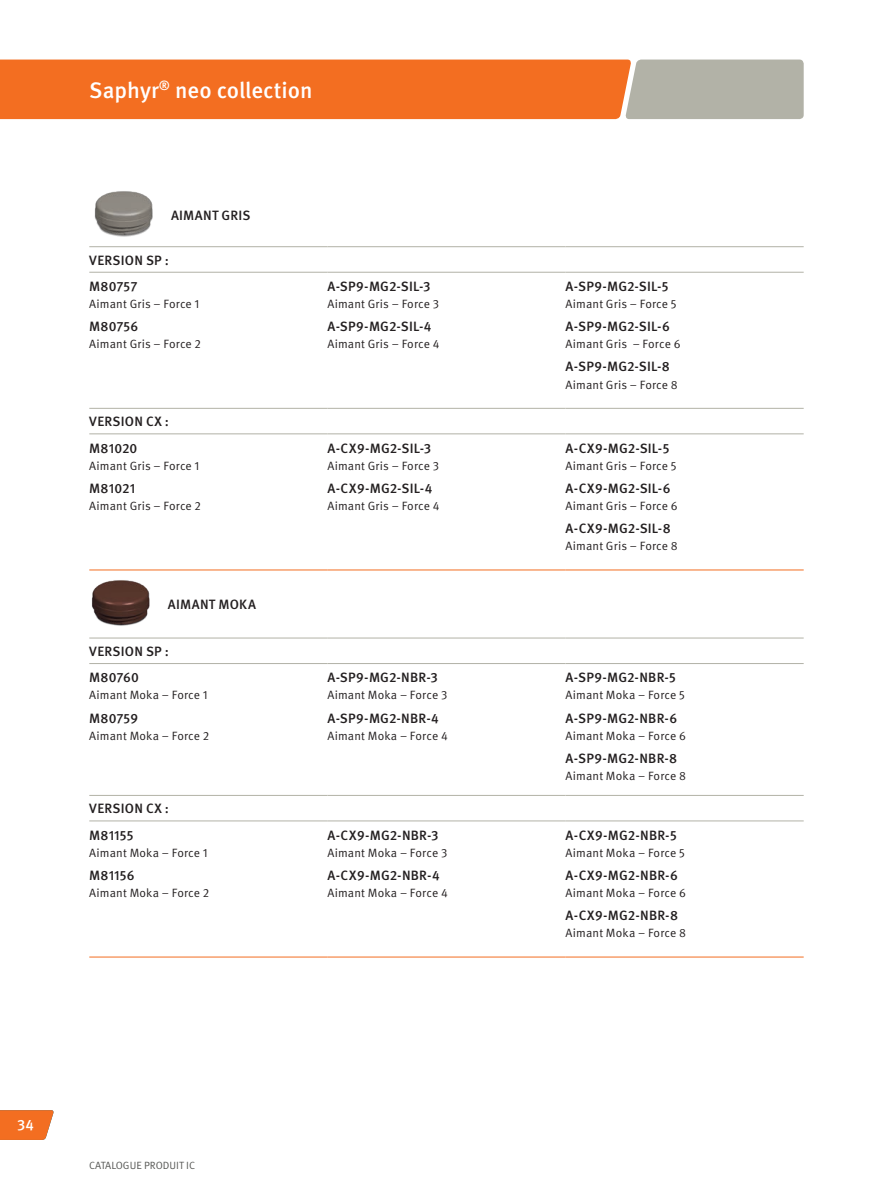
<style>
.page{position:relative;width:893px;height:1191px;background:#fff}
.page>*{position:absolute;margin:0;border:0;box-sizing:border-box;transform-origin:0 0}
.t1{font:500 22.5px "Meta Pro OM";color:#fff}
.t2{font:500 15px "Meta Pro OM";color:#fff}
.t3{font:500 13.5px/26.4px "Meta Pro OM";letter-spacing:.01em;color:#231f20}
.t4{font:12px "Meta Pro OM";letter-spacing:.01em;color:#231f20}
.t5{font:10.5px "Meta Pro OM";color:#575855}
</style>
<div class="page">
<svg style="left:0;top:60px;width:804px;height:59px;background:#e57d3f"></svg>
<svg style="left:0;top:1110px;width:54px;height:30px;background:#f17933"></svg>
<hr style="left:89px;top:246px;width:238px;height:1px;background:#b2b2a7">
<hr style="left:327px;top:246px;width:239px;height:1px;background:#b2b2a7">
<hr style="left:566px;top:246px;width:238px;height:1px;background:#b2b2a7">
<hr style="left:89px;top:272px;width:238px;height:1px;background:#b2b2a7">
<hr style="left:327px;top:272px;width:239px;height:1px;background:#b2b2a7">
<hr style="left:566px;top:272px;width:238px;height:1px;background:#b2b2a7">
<hr style="left:89px;top:408px;width:238px;height:1px;background:#b2b2a7">
<hr style="left:327px;top:408px;width:239px;height:1px;background:#b2b2a7">
<hr style="left:566px;top:408px;width:238px;height:1px;background:#b2b2a7">
<hr style="left:89px;top:433px;width:238px;height:1px;background:#b2b2a7">
<hr style="left:327px;top:433px;width:239px;height:1px;background:#b2b2a7">
<hr style="left:566px;top:433px;width:238px;height:1px;background:#b2b2a7">
<hr style="left:89px;top:569px;width:238px;height:1px;background:#f36e21">
<hr style="left:327px;top:569px;width:239px;height:1px;background:#f36e21">
<hr style="left:566px;top:569px;width:238px;height:1px;background:#f36e21">
<hr style="left:89px;top:637px;width:238px;height:1px;background:#b2b2a7">
<hr style="left:327px;top:637px;width:239px;height:1px;background:#b2b2a7">
<hr style="left:566px;top:637px;width:238px;height:1px;background:#b2b2a7">
<hr style="left:89px;top:663px;width:238px;height:1px;background:#b2b2a7">
<hr style="left:327px;top:663px;width:239px;height:1px;background:#b2b2a7">
<hr style="left:566px;top:663px;width:238px;height:1px;background:#b2b2a7">
<hr style="left:89px;top:795px;width:238px;height:1px;background:#b2b2a7">
<hr style="left:327px;top:795px;width:239px;height:1px;background:#b2b2a7">
<hr style="left:566px;top:795px;width:238px;height:1px;background:#b2b2a7">
<hr style="left:89px;top:820px;width:238px;height:1px;background:#b2b2a7">
<hr style="left:327px;top:820px;width:239px;height:1px;background:#b2b2a7">
<hr style="left:566px;top:820px;width:238px;height:1px;background:#b2b2a7">
<hr style="left:89px;top:956px;width:238px;height:1px;background:#f36e21">
<hr style="left:327px;top:956px;width:239px;height:1px;background:#f36e21">
<hr style="left:566px;top:956px;width:238px;height:1px;background:#f36e21">
<img style="left:94px;top:191px;width:59px;height:46px">
<img style="left:91px;top:580px;width:59px;height:46px">
<h1 class="t1" style="left:89px;top:76px;width:225px">Saphyr<sup>®</sup> neo collection</h1>
<p class="t3" style="left:171px;top:202px;width:81px">AIMANT GRIS</p>
<p class="t3" style="left:89px;top:247px;width:81px">VERSION SP :<br>M80757</p>
<p class="t4" style="left:89px;top:297px;width:112px">Aimant Gris – Force 1</p>
<p class="t3" style="left:89px;top:313px;width:51px">M80756</p>
<p class="t4" style="left:89px;top:337px;width:113px">Aimant Gris – Force 2</p>
<p class="t3" style="left:89px;top:408px;width:81px">VERSION CX :<br>M81020</p>
<p class="t4" style="left:89px;top:458px;width:112px">Aimant Gris – Force 1</p>
<p class="t3" style="left:89px;top:475px;width:47px">M81021</p>
<p class="t4" style="left:89px;top:498px;width:113px">Aimant Gris – Force 2</p>
<p class="t3" style="left:168px;top:591px;width:89px">AIMANT MOKA</p>
<p class="t3" style="left:89px;top:638px;width:81px">VERSION SP :<br>M80760</p>
<p class="t4" style="left:89px;top:688px;width:120px">Aimant Moka – Force 1</p>
<p class="t3" style="left:89px;top:705px;width:50px">M80759</p>
<p class="t4" style="left:89px;top:728px;width:121px">Aimant Moka – Force 2</p>
<p class="t3" style="left:89px;top:795px;width:81px">VERSION CX :<br>M81155</p>
<p class="t4" style="left:89px;top:845px;width:120px">Aimant Moka – Force 1</p>
<p class="t3" style="left:89px;top:862px;width:47px">M81156</p>
<p class="t4" style="left:89px;top:885px;width:121px">Aimant Moka – Force 2</p>
<p class="t3" style="left:327px;top:273px;width:105px">A-SP9-MG2-SIL-3</p>
<p class="t4" style="left:327px;top:297px;width:113px">Aimant Gris – Force 3</p>
<p class="t3" style="left:327px;top:313px;width:106px">A-SP9-MG2-SIL-4</p>
<p class="t4" style="left:327px;top:337px;width:114px">Aimant Gris – Force 4</p>
<p class="t3" style="left:327px;top:435px;width:105px">A-CX9-MG2-SIL-3</p>
<p class="t4" style="left:327px;top:458px;width:113px">Aimant Gris – Force 3</p>
<p class="t3" style="left:327px;top:475px;width:106px">A-CX9-MG2-SIL-4</p>
<p class="t4" style="left:327px;top:498px;width:114px">Aimant Gris – Force 4</p>
<p class="t3" style="left:327px;top:664px;width:112px">A-SP9-MG2-NBR-3</p>
<p class="t4" style="left:327px;top:688px;width:121px">Aimant Moka – Force 3</p>
<p class="t3" style="left:327px;top:705px;width:113px">A-SP9-MG2-NBR-4</p>
<p class="t4" style="left:327px;top:728px;width:122px">Aimant Moka – Force 4</p>
<p class="t3" style="left:327px;top:822px;width:113px">A-CX9-MG2-NBR-3</p>
<p class="t4" style="left:327px;top:845px;width:121px">Aimant Moka – Force 3</p>
<p class="t3" style="left:327px;top:862px;width:114px">A-CX9-MG2-NBR-4</p>
<p class="t4" style="left:327px;top:885px;width:122px">Aimant Moka – Force 4</p>
<p class="t2" style="left:17px;top:1115px;width:18px">34</p>
<p class="t5" style="left:89px;top:1159px;width:107px">CATALOGUE PRODUIT IC</p>
<p class="t3" style="left:566px;top:273px;width:105px">A-SP9-MG2-SIL-5</p>
<p class="t4" style="left:566px;top:297px;width:113px">Aimant Gris – Force 5</p>
<p class="t3" style="left:566px;top:313px;width:106px">A-SP9-MG2-SIL-6</p>
<p class="t4" style="left:566px;top:337px;width:117px">Aimant Gris – Force 6</p>
<p class="t3" style="left:566px;top:354px;width:106px">A-SP9-MG2-SIL-8</p>
<p class="t4" style="left:566px;top:377px;width:114px">Aimant Gris – Force 8</p>
<p class="t3" style="left:566px;top:435px;width:105px">A-CX9-MG2-SIL-5</p>
<p class="t4" style="left:566px;top:458px;width:113px">Aimant Gris – Force 5</p>
<p class="t3" style="left:566px;top:475px;width:107px">A-CX9-MG2-SIL-6</p>
<p class="t4" style="left:566px;top:498px;width:114px">Aimant Gris – Force 6</p>
<p class="t3" style="left:566px;top:515px;width:107px">A-CX9-MG2-SIL-8</p>
<p class="t4" style="left:566px;top:539px;width:114px">Aimant Gris – Force 8</p>
<p class="t3" style="left:566px;top:664px;width:112px">A-SP9-MG2-NBR-5</p>
<p class="t4" style="left:566px;top:688px;width:121px">Aimant Moka – Force 5</p>
<p class="t3" style="left:566px;top:705px;width:113px">A-SP9-MG2-NBR-6</p>
<p class="t4" style="left:566px;top:728px;width:122px">Aimant Moka – Force 6</p>
<p class="t3" style="left:566px;top:745px;width:113px">A-SP9-MG2-NBR-8</p>
<p class="t4" style="left:566px;top:768px;width:122px">Aimant Moka – Force 8</p>
<p class="t3" style="left:566px;top:822px;width:113px">A-CX9-MG2-NBR-5</p>
<p class="t4" style="left:566px;top:845px;width:121px">Aimant Moka – Force 5</p>
<p class="t3" style="left:566px;top:862px;width:114px">A-CX9-MG2-NBR-6</p>
<p class="t4" style="left:566px;top:885px;width:122px">Aimant Moka – Force 6</p>
<p class="t3" style="left:566px;top:902px;width:114px">A-CX9-MG2-NBR-8</p>
<p class="t4" style="left:566px;top:926px;width:122px">Aimant Moka – Force 8</p>
</div>
